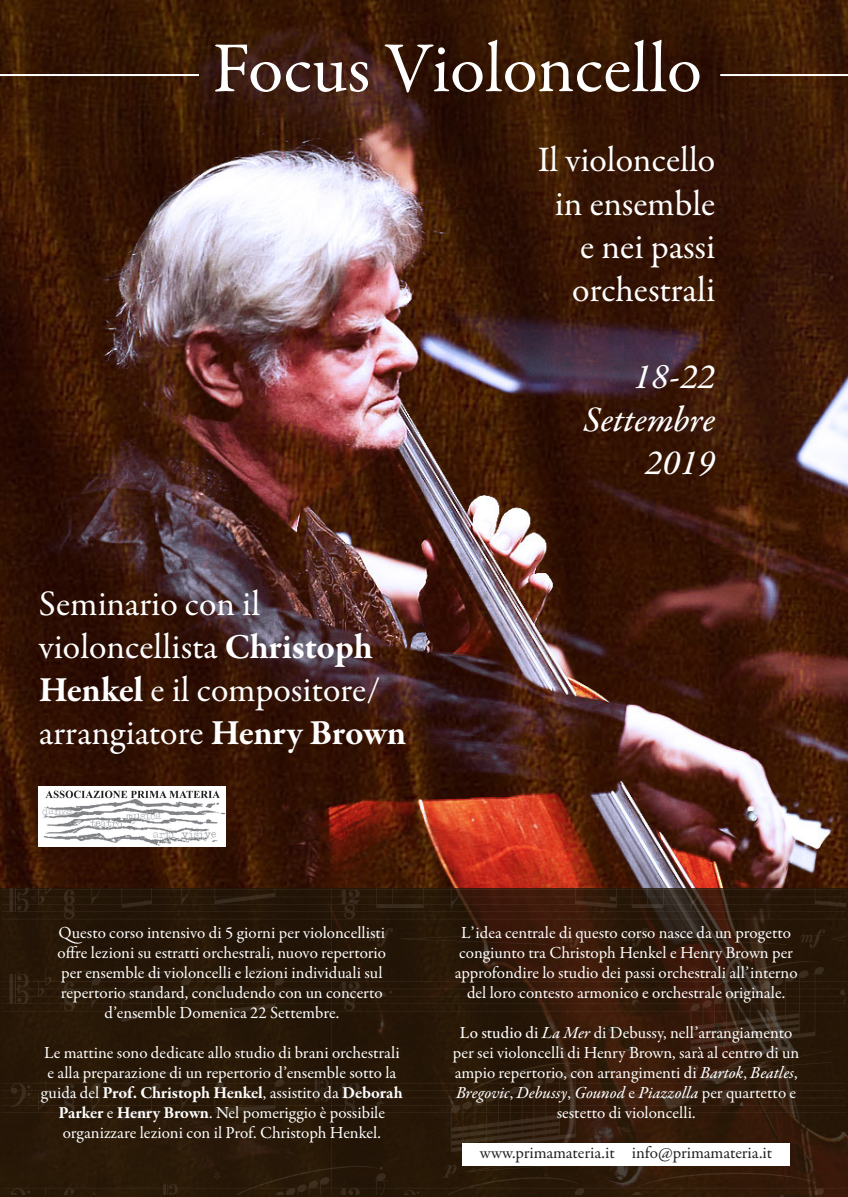
<style>
.page{position:relative;width:848px;height:1197px;background:#fff}
.page>*{position:absolute;margin:0;border:0;box-sizing:border-box;transform-origin:0 0}
.t1{font:72px "Garamond Premr Pro";color:#fff}
.t2{font:36px/43.2px "Garamond Premr Pro";color:#fff}
.t3{font:36px "Garamond Premr Pro Med It";color:#fff}
.t4{font:17px/20px "Garamond Premr Pro";color:#fff;text-align:center}
.t5{font:17px "Garamond Premr Pro";letter-spacing:-.005em;color:#231f20}
.s1{font-weight:700}
.s2{font-weight:500}
.s3{font-family:"Garamond Premr Pro Med It"}
</style>
<div class="page">
<img style="left:0;top:0;width:848px;height:888px">
<hr style="left:0;top:74px;width:199px;height:2px;background:#fff">
<hr style="left:720px;top:74px;width:128px;height:2px;background:#fff">
<img style="left:3px;top:888px;width:842px;height:305px">
<div style="left:462px;top:1142px;width:328px;height:23px;background:#fff"></div>
<img style="left:39px;top:786px;width:186px;height:60px">
<p class="t1" style="left:212px;top:25px;width:491px">Focus Violoncello</p>
<p class="t2" style="left:537px;top:139px;width:179px;text-align:right">Il violoncello in ensemble e nei passi orchestrali</p>
<p class="t2" style="left:39px;top:582px;width:369px">Seminario con il violoncellista <span class="s1">Christoph<br>Henkel</span> e il compositore/ arrangiatore <span class="s1">Henry Brown</span></p>
<p class="t3" style="left:633px;top:353px;width:83px">18-22</p>
<p class="t3" style="left:583px;top:397px;width:134px">Settembre</p>
<p class="t3" style="left:644px;top:440px;width:72px">2019</p>
<p class="t4" style="left:58px;top:923px;width:330px">Questo corso intensivo di 5 giorni per violoncellisti offre lezioni su estratti orchestrali, nuovo repertorio per ensemble di violoncelli e lezioni individuali sul repertorio standard, concludendo con un concerto d’ensemble Domenica 22 Settembre.</p>
<p class="t4" style="left:41px;top:1043px;width:363px">Le mattine sono dedicate allo studio di brani orchestrali e alla preparazione di un repertorio d’ensemble sotto la guida del <span class="s1">Prof. Christoph Henkel</span>, assistito da <span class="s1">Deborah Parker</span> e <span class="s1">Henry Brown</span>. Nel pomeriggio è possibile organizzare lezioni con il Prof. Christoph Henkel.</p>
<p class="t4" style="left:455px;top:923px;width:344px">L’idea centrale di questo corso nasce da un progetto congiunto tra Christoph Henkel e Henry Brown per approfondire lo studio dei passi orchestrali all’interno del loro contesto armonico e orchestrale originale.</p>
<p class="t4" style="left:453px;top:1023px;width:348px"><span class="s2">Lo studio di</span> <span class="s3">La Mer</span> di Debussy, nell’arrangiamento per sei violoncelli di Henry Brown, sarà al centro di un ampio repertorio, con arrangimenti di <span class="s3">Bartok</span>, <span class="s3">Beatles</span>, <span class="s3">Bregovic</span>, <span class="s3">Debussy</span>, <span class="s3">Gounod</span> e <span class="s3">Piazzolla</span> per quartetto e sestetto di violoncelli.</p>
<p class="t5" style="left:480px;top:1142px;width:294px">www.primamateria.it info@primamateria.it</p>
</div>
